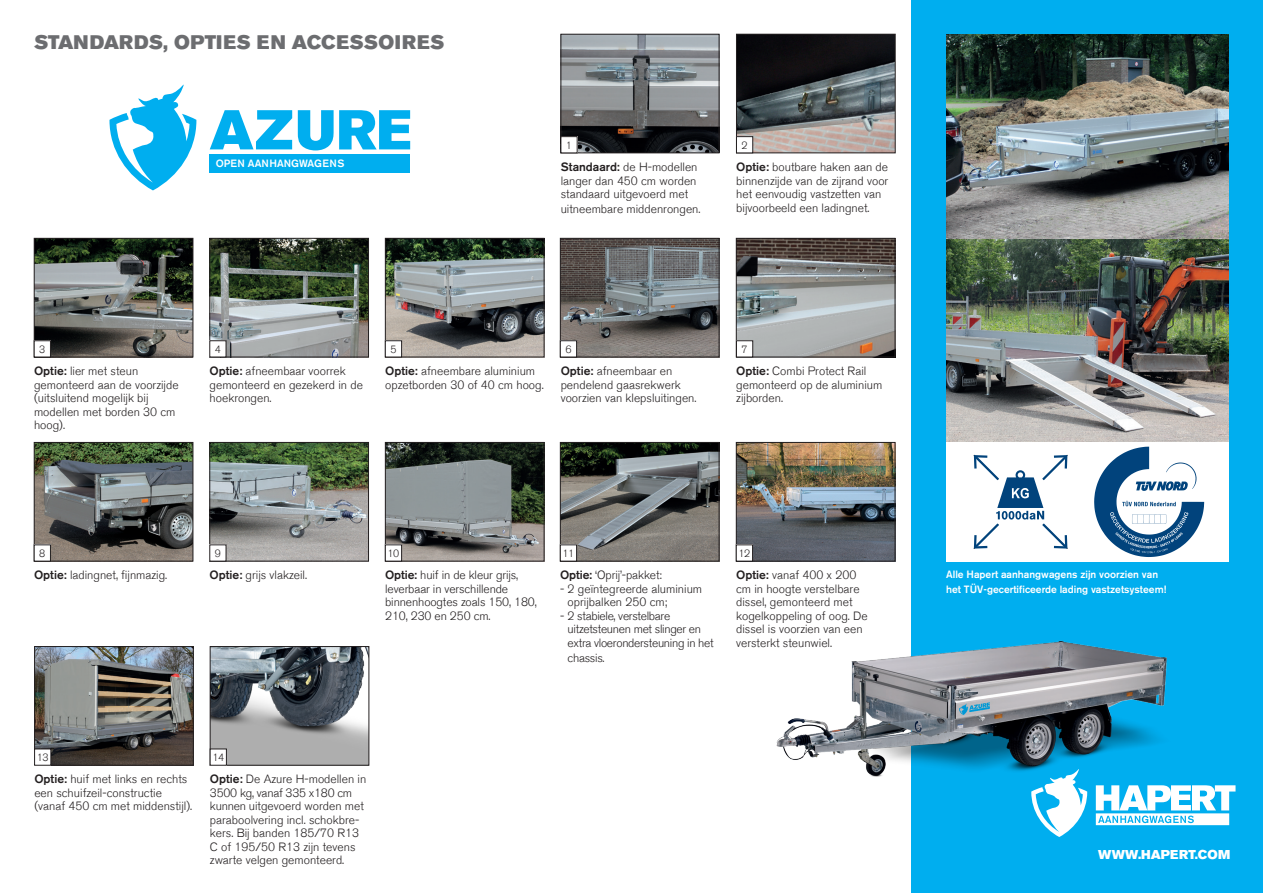
<style>
.page{position:relative;width:1263px;height:893px;background:#fff}
.page>*{position:absolute;margin:0;border:0;box-sizing:border-box;transform-origin:0 0}
.t1{font:19.5px "Akzidenz Grotesk BE Super";letter-spacing:.015em;color:#6c6d70}
.t2{font:12.75px "Akzidenz Grotesk BE Super";letter-spacing:.02em;color:#fff}
.t3{font:300 12px/13.5px "Akzidenz Grotesk BE";color:#231f20}
.t4{font:300 12px/13.5px "Akzidenz Grotesk BE";letter-spacing:-.025em;color:#231f20}
.t5{font:500 10.5px/15px "Akzidenz Grotesk BE";color:#fff}
.t6{font:300 10.5px "Akzidenz Grotesk BE";letter-spacing:-.05em;color:#231f20}
.s1{font-weight:500}
</style>
<div class="page">
<div style="left:912px;top:0;width:351px;height:893px;background:#00aeef"></div>
<img style="left:387px;top:444px;width:155px;height:115px">
<div style="left:385px;top:442px;width:159px;height:119px;border:1px solid #231f20"></div>
<img style="left:738px;top:240px;width:155px;height:115px">
<div style="left:736px;top:238px;width:159px;height:119px;border:1px solid #231f20"></div>
<img style="left:212px;top:444px;width:155px;height:115px">
<div style="left:210px;top:442px;width:159px;height:119px;border:1px solid #231f20"></div>
<img style="left:563px;top:36px;width:154px;height:115px">
<div style="left:561px;top:34px;width:158px;height:119px;border:1px solid #231f20"></div>
<img style="left:738px;top:36px;width:155px;height:115px">
<div style="left:736px;top:34px;width:159px;height:119px;border:1px solid #231f20"></div>
<img style="left:776px;top:585px;width:391px;height:219px">
<img style="left:36px;top:444px;width:155px;height:115px">
<div style="left:34px;top:442px;width:159px;height:119px;border:1px solid #231f20"></div>
<img style="left:562px;top:444px;width:155px;height:115px">
<div style="left:560px;top:442px;width:159px;height:119px;border:1px solid #231f20"></div>
<img style="left:212px;top:648px;width:155px;height:115px">
<div style="left:210px;top:646px;width:159px;height:119px;border:1px solid #231f20"></div>
<img style="left:36px;top:648px;width:156px;height:115px">
<div style="left:34px;top:646px;width:160px;height:119px;border:1px solid #231f20"></div>
<img style="left:738px;top:444px;width:155px;height:115px">
<div style="left:736px;top:442px;width:159px;height:119px;border:1px solid #231f20"></div>
<img style="left:387px;top:240px;width:155px;height:115px">
<div style="left:385px;top:238px;width:159px;height:119px;border:1px solid #231f20"></div>
<img style="left:36px;top:240px;width:155px;height:115px">
<div style="left:34px;top:238px;width:159px;height:119px;border:1px solid #231f20"></div>
<img style="left:212px;top:240px;width:155px;height:115px">
<div style="left:210px;top:238px;width:159px;height:119px;border:1px solid #231f20"></div>
<img style="left:562px;top:240px;width:155px;height:115px">
<div style="left:560px;top:238px;width:159px;height:119px;border:1px solid #231f20"></div>
<img style="left:946px;top:238px;width:282px;height:204px">
<img style="left:946px;top:34px;width:282px;height:204px">
<div style="left:561px;top:137px;width:16px;height:16px;background:#fff"></div>
<div style="left:561px;top:136px;width:16px;height:17px;border:1px solid #231f20"></div>
<div style="left:736px;top:137px;width:17px;height:16px;background:#fff"></div>
<div style="left:736px;top:136px;width:17px;height:17px;border:1px solid #231f20"></div>
<div style="left:560px;top:341px;width:17px;height:16px;background:#fff"></div>
<div style="left:560px;top:341px;width:17px;height:16px;border:1px solid #231f20"></div>
<div style="left:385px;top:341px;width:17px;height:16px;background:#fff"></div>
<div style="left:385px;top:341px;width:17px;height:16px;border:1px solid #231f20"></div>
<div style="left:210px;top:341px;width:16px;height:16px;background:#fff"></div>
<div style="left:34px;top:341px;width:16px;height:16px;background:#fff"></div>
<div style="left:34px;top:341px;width:17px;height:16px;border:1px solid #231f20"></div>
<div style="left:210px;top:545px;width:16px;height:16px;background:#fff"></div>
<div style="left:34px;top:545px;width:16px;height:16px;background:#fff"></div>
<div style="left:34px;top:545px;width:17px;height:16px;border:1px solid #231f20"></div>
<div style="left:736px;top:341px;width:17px;height:16px;background:#fff"></div>
<div style="left:736px;top:341px;width:17px;height:16px;border:1px solid #231f20"></div>
<div style="left:385px;top:545px;width:17px;height:16px;background:#fff"></div>
<div style="left:385px;top:545px;width:17px;height:16px;border:1px solid #231f20"></div>
<div style="left:210px;top:749px;width:16px;height:16px;background:#fff"></div>
<div style="left:210px;top:749px;width:17px;height:16px;border:1px solid #231f20"></div>
<div style="left:35px;top:749px;width:16px;height:16px;background:#fff"></div>
<div style="left:34px;top:749px;width:17px;height:16px;border:1px solid #231f20"></div>
<div style="left:736px;top:545px;width:16px;height:16px;background:#fff"></div>
<div style="left:736px;top:545px;width:17px;height:16px;border:1px solid #231f20"></div>
<div style="left:560px;top:545px;width:17px;height:16px;background:#fff"></div>
<div style="left:560px;top:545px;width:17px;height:16px;border:1px solid #231f20"></div>
<div style="left:210px;top:154px;width:200px;height:18px;background:#00aeef"></div>
<svg style="left:109px;top:84px;width:87px;height:106px"></svg>
<svg style="left:210px;top:110px;width:82px;height:39px"></svg>
<svg style="left:298px;top:110px;width:112px;height:40px"></svg>
<div style="left:946px;top:442px;width:282px;height:119px;background:#fff"></div>
<svg style="left:973px;top:454px;width:95px;height:95px"></svg>
<svg style="left:1094px;top:447px;width:110px;height:110px"></svg>
<svg style="left:1096px;top:785px;width:139px;height:40px"></svg>
<svg style="left:1031px;top:764px;width:56px;height:73px"></svg>
<h1 class="t1" style="left:34px;top:30px;width:412px">STANDARDS, OPTIES EN ACCESSOIRES</h1>
<p class="t6" style="left:566px;top:139px;width:8px">1</p>
<p class="t6" style="left:741px;top:139px;width:8px">2</p>
<p class="t5" style="left:216px;top:156px;width:130px">OPEN AANHANGWAGENS</p>
<p class="t3" style="left:561px;top:160px;width:138px;text-align:justify"><span class="s1">Standaard:</span> de H-modellen langer dan 450 cm worden standaard uitgevoerd met</p>
<p class="t3" style="left:561px;top:202px;width:141px">uitneembare middenrongen.</p>
<p class="t3" style="left:736px;top:160px;width:154px"><span class="s1">Optie:</span> boutbare haken aan de binnenzijde van de zijrand voor het eenvoudig vastzetten van bijvoorbeeld een ladingnet.</p>
<p class="t6" style="left:39px;top:343px;width:8px">3</p>
<p class="t6" style="left:215px;top:343px;width:8px">4</p>
<p class="t6" style="left:390px;top:343px;width:8px">5</p>
<p class="t6" style="left:565px;top:343px;width:8px">6</p>
<p class="t6" style="left:741px;top:343px;width:8px">7</p>
<p class="t3" style="left:34px;top:365px;width:146px"><span class="s1">Optie:</span> lier met steun gemonteerd aan de voorzijde (uitsluitend mogelijk bij modellen met borden 30 cm hoog).</p>
<p class="t3" style="left:210px;top:365px;width:155px"><span class="s1">Optie:</span> afneembaar voorrek gemonteerd en gezekerd in de hoekrongen.</p>
<p class="t3" style="left:561px;top:365px;width:137px"><span class="s1">Optie:</span> afneembaar en pendelend gaasrekwerk voorzien van klepsluitingen.</p>
<p class="t3" style="left:385px;top:365px;width:160px"><span class="s1">Optie:</span> afneembare aluminium opzetborden 30 of 40 cm hoog.</p>
<p class="t3" style="left:736px;top:365px;width:148px"><span class="s1">Optie:</span> Combi Protect Rail gemonteerd op de aluminium zijborden.</p>
<p class="t6" style="left:39px;top:547px;width:8px">8</p>
<p class="t6" style="left:215px;top:547px;width:8px">9</p>
<p class="t6" style="left:388px;top:547px;width:13px">10</p>
<p class="t6" style="left:563px;top:547px;width:13px">11</p>
<p class="t6" style="left:738px;top:547px;width:13px">12</p>
<p class="t3" style="left:34px;top:569px;width:135px"><span class="s1">Optie:</span> ladingnet, fijnmazig.</p>
<p class="t3" style="left:385px;top:569px;width:153px"><span class="s1">Optie:</span> huif in de kleur grijs, leverbaar in verschillende binnenhoogtes zoals 150, 180,<br>210, 230 en 250 cm.</p>
<p class="t3" style="left:210px;top:569px;width:99px"><span class="s1">Optie:</span> grijs vlakzeil.</p>
<p class="t3" style="left:560px;top:569px;width:103px"><span class="s1">Optie:</span> ‘Oprij’-pakket:</p>
<p class="t3" style="left:568px;top:582px;width:136px;text-indent:-8px">- 2 geïntegreerde aluminium oprijbalken 250 cm;</p>
<p class="t4" style="left:568px;top:609px;width:148px;text-indent:-8px">- 2 stabiele, verstelbare uitzetsteunen met slinger en extra vloerondersteuning in het</p>
<p class="t4" style="left:568px;top:651px;width:38px">chassis.</p>
<p class="t3" style="left:736px;top:569px;width:133px"><span class="s1">Optie:</span> vanaf 400 x 200 cm in hoogte verstelbare dissel, gemonteerd met kogelkoppeling of oog. De dissel is voorzien van een versterkt steunwiel.</p>
<p class="t6" style="left:37px;top:751px;width:13px">13</p>
<p class="t6" style="left:212px;top:751px;width:13px">14</p>
<p class="t3" style="left:34px;top:773px;width:159px"><span class="s1">Optie:</span> huif met links en rechts een schuifzeil-constructie (vanaf 450 cm met middenstijl).</p>
<p class="t3" style="left:210px;top:773px;width:158px"><span class="s1">Optie:</span> De Azure H-modellen in<br>3500 kg, vanaf 335 x180 cm kunnen uitgevoerd worden met paraboolvering incl. schokbre&shy;kers. Bij banden 185/70 R13<br>C of 195/50 R13 zijn tevens zwarte velgen gemonteerd.</p>
<p class="t5" style="left:946px;top:567px;width:222px">Alle Hapert aanhangwagens zijn voorzien van het TÜV-gecertificeerde lading vastzetsysteem!</p>
<p class="t2" style="left:1098px;top:847px;width:134px">WWW.HAPERT.COM</p>
</div>
